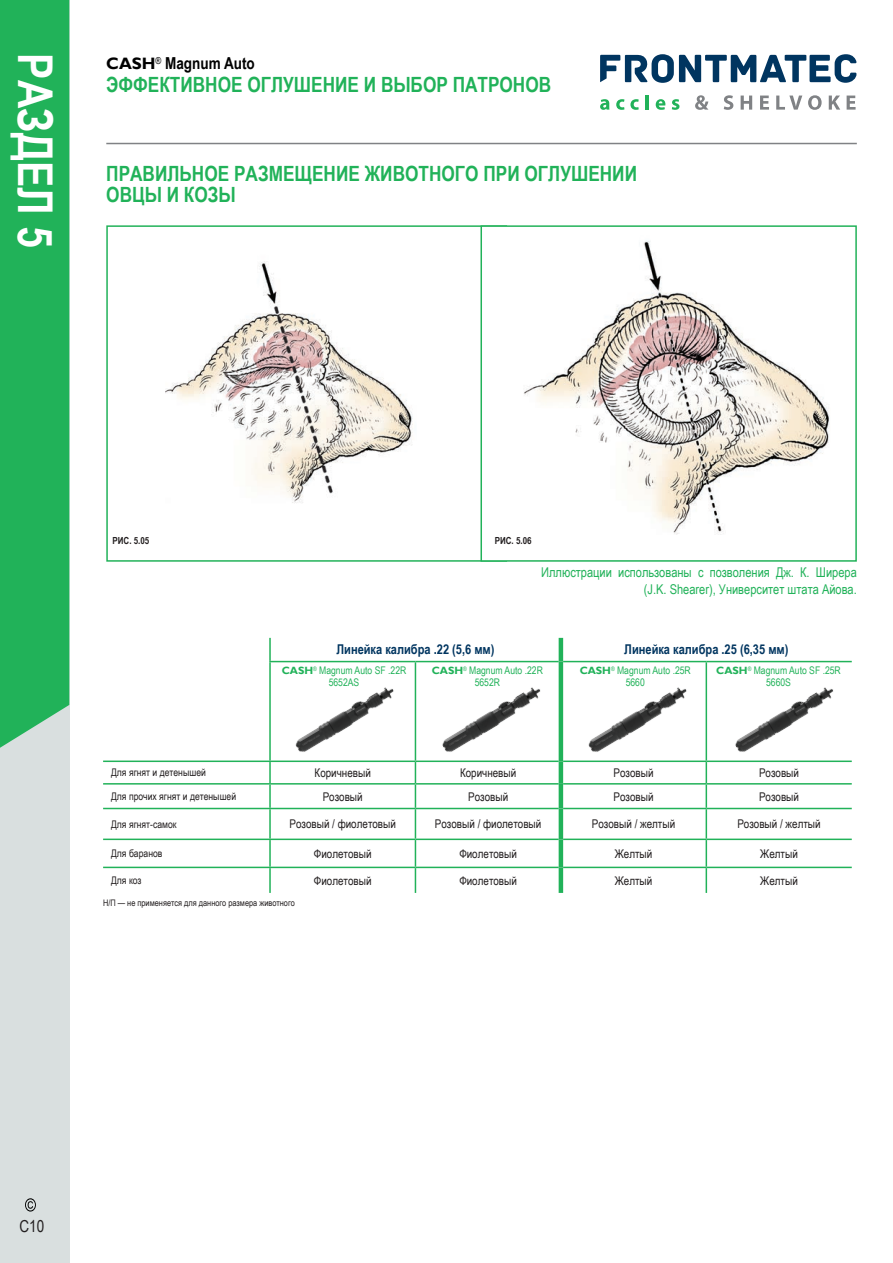
<style>
.page{position:relative;width:893px;height:1263px;background:#fff}
.page>*{position:absolute;margin:0;border:0;box-sizing:border-box;transform-origin:0 0}
.t1{font:700 48px "Arial Narrow";color:#fff}
.t2{font:700 21px/21px "Arial Narrow";color:#21b259}
.t3{font:700 16.5px "Arial Narrow";color:#000}
.t4{font:16.5px "Arial Narrow";color:#231f20}
.t5{font:13.5px/16.5px "Arial Narrow";color:#21b259;text-align:right}
.t6{font:700 13.5px "Arial Narrow";color:#003560}
.t7{font:12px "Arial Narrow";color:#231f20}
.t8{font:10.5px/12px "Arial Narrow";color:#21b259;text-align:center}
.t9{font:10.5px "Arial Narrow";color:#231f20}
.t10{font:700 9.75px "Arial Narrow";color:#231f20}
.t11{font:9px "Arial Narrow";color:#231f20}
.s1{font-family:"Gill Sans"}
.s2{font-family:"Gill Sans";font-weight:700}
</style>
<div class="page">
<hr style="left:106px;top:143px;width:751px;height:1px;background:#808285">
<div style="left:0;top:0;width:70px;height:1263px;background:#d9dfdf"></div>
<div style="left:0;top:0;width:69px;height:748px;background:#21b259"></div>
<img style="left:295px;top:687px;width:99px;height:65px">
<img style="left:588px;top:687px;width:99px;height:65px">
<img style="left:442px;top:687px;width:99px;height:65px">
<img style="left:735px;top:687px;width:99px;height:65px">
<svg style="left:600px;top:54px;width:257px;height:29px"></svg>
<svg style="left:600px;top:99px;width:9px;height:11px"></svg>
<svg style="left:616px;top:99px;width:8px;height:11px"></svg>
<svg style="left:630px;top:99px;width:9px;height:11px"></svg>
<hr style="left:645px;top:95px;width:4px;height:15px;background:#21b259">
<svg style="left:656px;top:99px;width:9px;height:11px"></svg>
<svg style="left:672px;top:99px;width:7px;height:11px"></svg>
<svg style="left:695px;top:95px;width:13px;height:15px"></svg>
<svg style="left:724px;top:95px;width:9px;height:15px"></svg>
<svg style="left:741px;top:96px;width:11px;height:14px"></svg>
<svg style="left:760px;top:96px;width:9px;height:14px"></svg>
<svg style="left:776px;top:96px;width:26px;height:14px"></svg>
<svg style="left:808px;top:95px;width:14px;height:15px"></svg>
<svg style="left:829px;top:96px;width:11px;height:14px"></svg>
<svg style="left:847px;top:96px;width:9px;height:14px"></svg>
<svg style="left:25px;top:1198px;width:11px;height:13px"></svg>
<img style="left:165px;top:261px;width:248px;height:242px">
<div style="left:106px;top:225px;width:401px;height:337px;border:2px solid #21b259"></div>
<div style="left:481px;top:226px;width:375px;height:335px;background:#fff"></div>
<img style="left:524px;top:241px;width:306px;height:294px">
<div style="left:480px;top:225px;width:377px;height:337px;border:2px solid #21b259"></div>
<hr style="left:269px;top:638px;width:2px;height:23px;background:#21b259">
<hr style="left:269px;top:662px;width:2px;height:98px;background:#21b259">
<hr style="left:415px;top:662px;width:1px;height:98px;background:#21b259">
<hr style="left:103px;top:760px;width:167px;height:2px;background:#21b259">
<hr style="left:270px;top:760px;width:145px;height:2px;background:#21b259">
<hr style="left:269px;top:762px;width:2px;height:21px;background:#21b259">
<hr style="left:415px;top:760px;width:144px;height:2px;background:#21b259">
<hr style="left:563px;top:760px;width:143px;height:2px;background:#21b259">
<hr style="left:706px;top:760px;width:146px;height:2px;background:#21b259">
<hr style="left:103px;top:783px;width:167px;height:1px;background:#21b259">
<hr style="left:270px;top:783px;width:145px;height:1px;background:#21b259">
<hr style="left:269px;top:784px;width:2px;height:24px;background:#21b259">
<hr style="left:415px;top:783px;width:144px;height:1px;background:#21b259">
<hr style="left:563px;top:783px;width:143px;height:1px;background:#21b259">
<hr style="left:706px;top:783px;width:146px;height:1px;background:#21b259">
<hr style="left:103px;top:808px;width:167px;height:1px;background:#21b259">
<hr style="left:270px;top:808px;width:145px;height:1px;background:#21b259">
<hr style="left:269px;top:809px;width:2px;height:29px;background:#21b259">
<hr style="left:415px;top:808px;width:144px;height:1px;background:#21b259">
<hr style="left:563px;top:808px;width:143px;height:1px;background:#21b259">
<hr style="left:706px;top:808px;width:146px;height:1px;background:#21b259">
<hr style="left:103px;top:838px;width:167px;height:2px;background:#21b259">
<hr style="left:270px;top:838px;width:145px;height:2px;background:#21b259">
<hr style="left:269px;top:840px;width:2px;height:27px;background:#21b259">
<hr style="left:415px;top:838px;width:144px;height:2px;background:#21b259">
<hr style="left:563px;top:838px;width:143px;height:2px;background:#21b259">
<hr style="left:706px;top:838px;width:146px;height:2px;background:#21b259">
<hr style="left:269px;top:868px;width:2px;height:25px;background:#21b259">
<svg style="left:415px;top:762px;width:1px;height:131px"></svg>
<hr style="left:269px;top:661px;width:146px;height:1px;background:#21b259">
<hr style="left:415px;top:661px;width:144px;height:1px;background:#21b259">
<hr style="left:563px;top:661px;width:143px;height:1px;background:#21b259">
<hr style="left:706px;top:661px;width:146px;height:1px;background:#21b259">
<hr style="left:103px;top:867px;width:167px;height:1px;background:#21b259">
<hr style="left:270px;top:867px;width:145px;height:1px;background:#21b259">
<hr style="left:415px;top:867px;width:144px;height:1px;background:#21b259">
<hr style="left:563px;top:867px;width:143px;height:1px;background:#21b259">
<hr style="left:706px;top:867px;width:146px;height:1px;background:#21b259">
<hr style="left:559px;top:638px;width:4px;height:23px;background:#21b259">
<hr style="left:559px;top:661px;width:4px;height:100px;background:#21b259">
<hr style="left:559px;top:761px;width:4px;height:23px;background:#21b259">
<hr style="left:559px;top:784px;width:4px;height:24px;background:#21b259">
<hr style="left:559px;top:808px;width:4px;height:31px;background:#21b259">
<hr style="left:559px;top:839px;width:4px;height:28px;background:#21b259">
<hr style="left:559px;top:867px;width:4px;height:26px;background:#21b259">
<hr style="left:706px;top:662px;width:1px;height:98px;background:#21b259">
<svg style="left:706px;top:762px;width:1px;height:131px"></svg>
<h1 class="t1" style="left:72px;top:53px;width:196px;rotate:90deg">РАЗДЕЛ 5</h1>
<h3 class="t3" style="left:106px;top:51px;width:150px"><span class="s1">CASH</span><sup>®</sup> Magnum Auto</h3>
<h2 class="t2" style="left:106px;top:73px;width:446px">ЭФФЕКТИВНОЕ ОГЛУШЕНИЕ И ВЫБОР ПАТРОНОВ</h2>
<h2 class="t2" style="left:106px;top:162px;width:532px">ПРАВИЛЬНОЕ РАЗМЕЩЕНИЕ ЖИВОТНОГО ПРИ ОГЛУШЕНИИ<br>ОВЦЫ И КОЗЫ</h2>
<p class="t10" style="left:112px;top:533px;width:38px">РИС. 5.05</p>
<p class="t10" style="left:495px;top:533px;width:38px">РИС. 5.06</p>
<p class="t5" style="left:541px;top:564px;width:317px">Иллюстрации использованы с позволения Дж. К. Ширера (J.K. Shearer), Университет штата Айова.</p>
<p class="t6" style="left:336px;top:639px;width:160px">Линейка калибра .22 (5,6 мм)</p>
<p class="t6" style="left:624px;top:639px;width:166px">Линейка калибра .25 (6,35 мм)</p>
<p class="t8" style="left:282px;top:664px;width:126px"><span class="s2">CASH</span><sup>®</sup> Magnum Auto SF .22R<br>5652AS</p>
<p class="t8" style="left:580px;top:664px;width:113px"><span class="s2">CASH</span><sup>®</sup> Magnum Auto .25R<br>5660</p>
<p class="t8" style="left:432px;top:664px;width:113px"><span class="s2">CASH</span><sup>®</sup> Magnum Auto .22R<br>5652R</p>
<p class="t8" style="left:716px;top:664px;width:126px"><span class="s2">CASH</span><sup>®</sup> Magnum Auto SF .25R<br>5660S</p>
<p class="t9" style="left:111px;top:765px;width:96px">Для ягнят и детенышей</p>
<p class="t7" style="left:315px;top:764px;width:58px">Коричневый</p>
<p class="t7" style="left:460px;top:764px;width:58px">Коричневый</p>
<p class="t7" style="left:614px;top:764px;width:42px">Розовый</p>
<p class="t7" style="left:759px;top:764px;width:42px">Розовый</p>
<p class="t9" style="left:111px;top:788px;width:127px">Для прочих ягнят и детенышей</p>
<p class="t7" style="left:323px;top:787px;width:42px">Розовый</p>
<p class="t7" style="left:468px;top:787px;width:42px">Розовый</p>
<p class="t7" style="left:614px;top:787px;width:42px">Розовый</p>
<p class="t7" style="left:759px;top:787px;width:42px">Розовый</p>
<p class="t9" style="left:111px;top:816px;width:67px">Для ягнят-самок</p>
<p class="t7" style="left:289px;top:815px;width:108px">Розовый / фиолетовый</p>
<p class="t7" style="left:435px;top:815px;width:108px">Розовый / фиолетовый</p>
<p class="t7" style="left:592px;top:815px;width:85px">Розовый / желтый</p>
<p class="t7" style="left:737px;top:815px;width:85px">Розовый / желтый</p>
<p class="t9" style="left:111px;top:846px;width:53px">Для баранов</p>
<p class="t7" style="left:314px;top:845px;width:59px">Фиолетовый</p>
<p class="t7" style="left:459px;top:845px;width:59px">Фиолетовый</p>
<p class="t7" style="left:615px;top:845px;width:39px">Желтый</p>
<p class="t7" style="left:760px;top:845px;width:39px">Желтый</p>
<p class="t9" style="left:111px;top:873px;width:32px">Для коз</p>
<p class="t7" style="left:314px;top:872px;width:59px">Фиолетовый</p>
<p class="t7" style="left:459px;top:872px;width:59px">Фиолетовый</p>
<p class="t7" style="left:615px;top:872px;width:39px">Желтый</p>
<p class="t7" style="left:760px;top:872px;width:39px">Желтый</p>
<p class="t11" style="left:103px;top:897px;width:193px">Н/П — не применяется для данного размера животного</p>
<h3 class="t4" style="left:20px;top:1214px;width:26px">С10</h3>
</div>
